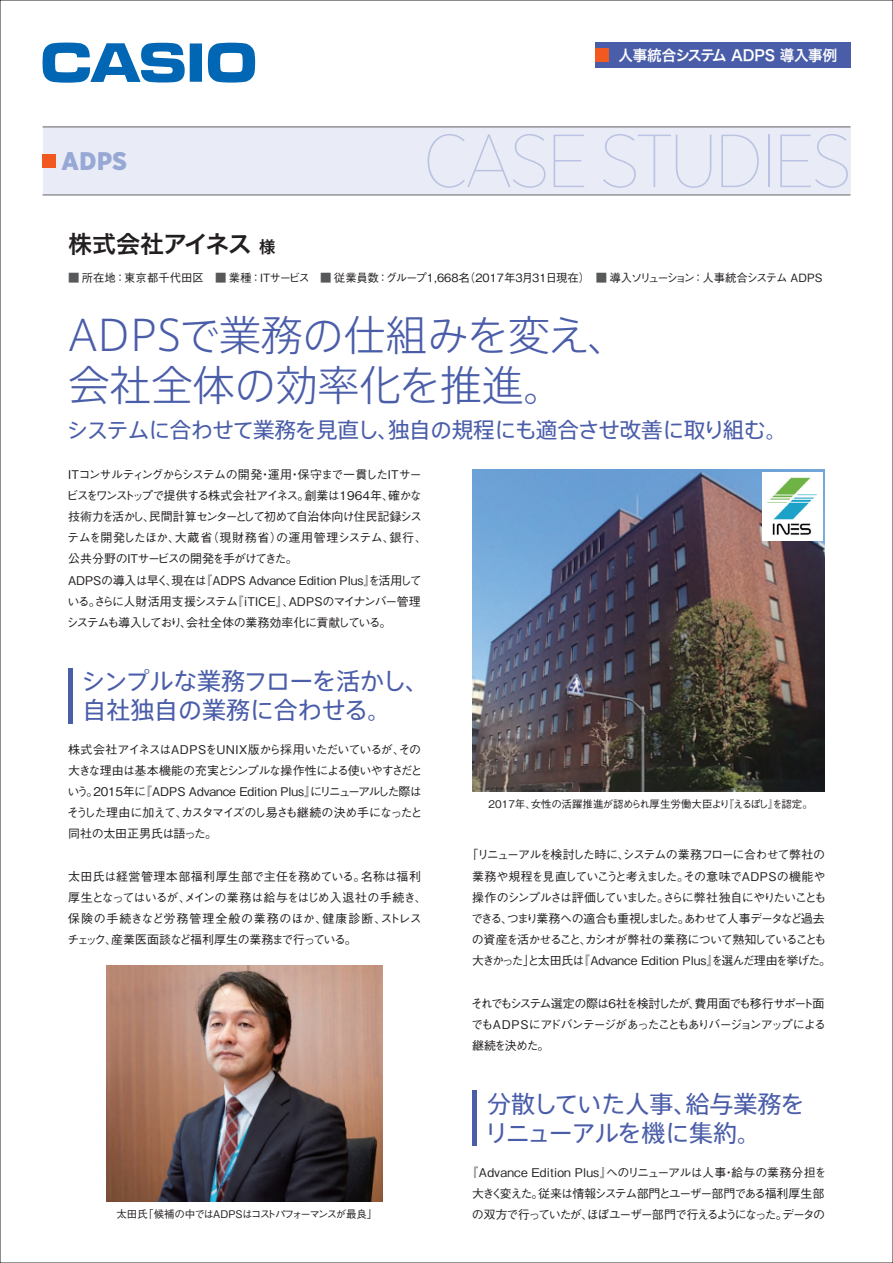
<style>
.page{position:relative;width:893px;height:1263px;background:#fff}
.page>*{position:absolute;margin:0;border:0;box-sizing:border-box;transform-origin:0 0}
.t1{font:100 75px "Gotham Narrow";letter-spacing:-.04em;color:#bac4e2}
.t2{font:300 42px/49.5px "Axis Std";letter-spacing:-.01em;color:#4a5da9}
.t3{font:900 25.5px "Gotham Narrow";color:#97a8d5}
.t4{font:24px/28.7px "Axis Std";letter-spacing:-.01em;color:#4a5da9}
.t5{font:24px "Hira Kaku Pro N W6";letter-spacing:-.045em;color:#231f20}
.t6{font:21.6px "Axis Std";letter-spacing:-.02em;color:#4a5da9}
.t7{font:15px "Hira Kaku Pro N W6";letter-spacing:-.025em;color:#fff}
.t8{font:500 12px/21.1px "Gothic BBB Pro";letter-spacing:-.065em;color:#231f20}
.t9{font:500 12px/21.1px "Gothic BBB Pro";letter-spacing:-.085em;color:#231f20;text-align:center}
.t10{font:500 12px/21.1px "Gothic BBB Pro";letter-spacing:-.01em;color:#231f20}
.t11{font:500 12px/21.1px "Gothic BBB Pro";letter-spacing:-.115em;color:#231f20}
.t12{font:500 11.4px "Gothic BBB Pro";letter-spacing:-.005em;color:#231f20}
.t13{font:500 10.5px "Gothic BBB Pro";letter-spacing:-.005em;color:#231f20}
.t14{font:500 10.5px "Gothic BBB Pro";letter-spacing:-.075em;color:#231f20}
.s1{font-size:16.5px}
.s2{color:#57585a}
</style>
<div class="page">
<img style="left:106px;top:965px;width:277px;height:237px">
<div style="left:43px;top:127px;width:807px;height:68px;background:#e9ebf6"></div>
<div style="left:595px;top:43px;width:255px;height:25px;background:#4a5da9"></div>
<div style="left:595px;top:48px;width:14px;height:14px;background:#f15921"></div>
<div style="left:43px;top:154px;width:13px;height:14px;background:#f15921"></div>
<hr style="left:43px;top:194px;width:807px;height:2px;background:#939598">
<hr style="left:43px;top:126px;width:807px;height:2px;background:#939598">
<img style="left:472px;top:470px;width:353px;height:321px">
<div style="left:190px;top:43px;width:12px;height:39px;background:#0166b3"></div>
<svg style="left:43px;top:43px;width:142px;height:40px"></svg>
<svg style="left:208px;top:43px;width:47px;height:40px"></svg>
<hr style="left:68px;top:669px;width:4px;height:55px;background:#4a5da9">
<hr style="left:472px;top:1091px;width:4px;height:55px;background:#4a5da9">
<img style="left:762px;top:472px;width:61px;height:69px">
<h3 class="t3" style="left:62px;top:144px;width:67px">ADPS</h3>
<p class="t7" style="left:618px;top:42px;width:220px">人事統合システム ADPS 導入事例</p>
<h1 class="t1" style="left:423px;top:116px;width:431px">CASE STUDIES</h1>
<h3 class="t5" style="left:68px;top:222px;width:209px">株式会社アイネス<span class="s1">様</span></h3>
<p class="t12" style="left:68px;top:269px;width:756px"><span class="s2">■</span> 所在地 ：東京都千代田区　<span class="s2">■</span> 業種 ：ITサービス　<span class="s2">■</span> 従業員数 ：グループ1,668名（2017年3月31日現在）　<span class="s2">■</span> 導入ソリューション ：人事統合システム ADPS</p>
<h2 class="t2" style="left:68px;top:308px;width:563px">ADPSで業務の仕組みを変え、会社全体の効率化を推進。</h2>
<h3 class="t6" style="left:67px;top:414px;width:722px">システムに合わせて業務を見直し、独自の規程にも適合させ改善に取り組む。</h3>
<p class="t8" style="left:66px;top:462px;width:362px">ITコンサルティングからシステムの開発・運用・保守まで一貫したITサービスをワンストップで提供する株式会社アイネス。創業は1964年、確かな技術力を活かし、民間計算センターとして初めて自治体向け住民記録システムを開発したほか、大蔵省（現財務省）の運用管理システム、銀行、公共分野のITサービスの開発を手がけてきた。<br>ADPSの導入は早く、現在は『ADPS Advance Edition Plus』を活用している。さらに人財活用支援システム『iTICE』、ADPSのマイナンバー管理システムも導入しており、会社全体の業務効率化に貢献している。</p>
<h3 class="t4" style="left:82px;top:665px;width:349px">シンプルな業務フローを活かし、自社独自の業務に合わせる。</h3>
<p class="t8" style="left:67px;top:737px;width:357px;text-align:justify">株式会社アイネスはADPSをUNIX版から採用いただいているが、その大きな理由は基本機能の充実とシンプルな操作性による使いやすさだという。2015年に『ADPS Advance Edition Plus』にリニューアルした際はそうした理由に加えて、カスタマイズのし易さも継続の決め手になったと同社の太田正男氏は語った。</p>
<p class="t10" style="left:67px;top:864px;width:361px">太田氏は経営管理本部福利厚生部で主任を務めている。名称は福利厚生となってはいるが、メインの業務は給与をはじめ入退社の手続き、保険の手続きなど労務管理全般の業務のほか、健康診断、ストレスチェック、産業医面談など福利厚生の業務まで行っている。</p>
<p class="t14" style="left:117px;top:1206px;width:262px">太田氏「候補の中ではADPSはコストパフォーマンスが最良」</p>
<p class="t13" style="left:488px;top:795px;width:326px">2017年、女性の活躍推進が認められ厚生労働大臣より『えるぼし』を認定。</p>
<p class="t9" style="left:466px;top:843px;width:366px">「リニューアルを検討した時に、システムの業務フローに合わせて弊社の業務や規程を見直していこうと考えました。その意味でADPSの機能や操作のシンプルさは評価していました。さらに弊社独自にやりたいこともできる、つまり業務への適合も重視しました。あわせて人事データなど過去の資産を活かせること、カシオが弊社の業務について熟知していることも大きかった」と太田氏は『Advance Edition Plus』を選んだ理由を挙げた。</p>
<p class="t11" style="left:471px;top:991px;width:357px">それでもシステム選定の際は6社を検討したが、費用面でも移行サポート面でもAD PSにアドバンテージがあったこともありバージョンアップによる継続を決めた。</p>
<h3 class="t4" style="left:485px;top:1088px;width:322px">分散していた人事、給与業務をリニューアルを機に集約。</h3>
<p class="t8" style="left:466px;top:1160px;width:362px;text-align:center">『Advance Edition Plus』へのリニューアルは人事・給与の業務分担を大きく変えた。従来は情報システム部門とユーザー部門である福利厚生部の双方で行っていたが、ほぼユーザー部門で行えるようになった。データの</p>
</div>
